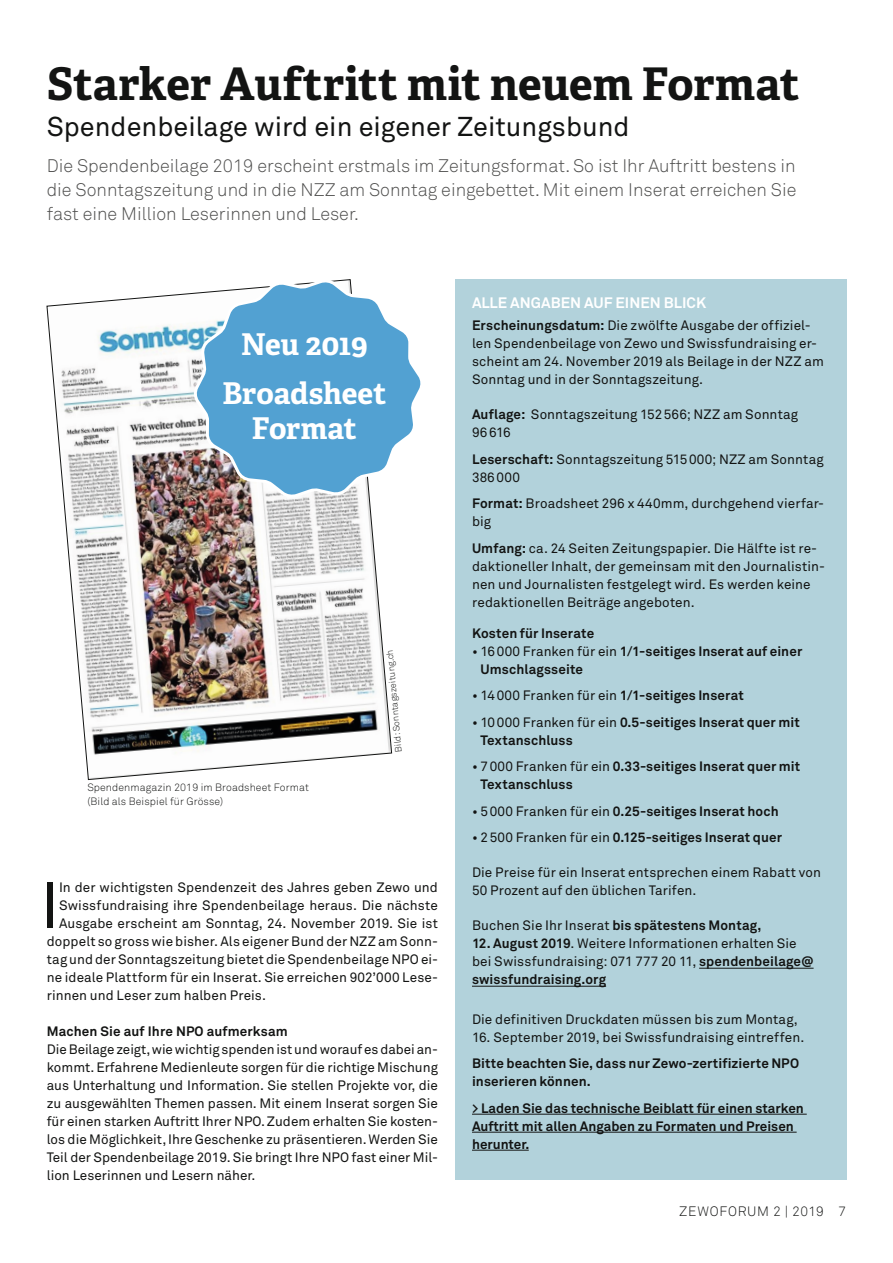
<style>
.page{position:relative;width:893px;height:1263px;background:#fff}
.page>*{position:absolute;margin:0;border:0;box-sizing:border-box;transform-origin:0 0}
.t1{font:64.35px "Akkurat Std";color:#131413}
.t2{font:700 45px "Adelle Basic";letter-spacing:-.005em;color:#131413}
.t3{font:700 30px/48.3px "Adelle Basic";letter-spacing:-.005em;color:#fff;text-align:center}
.t4{font:27px "Akkurat Std";color:#131413}
.t5{font:300 18px/24px "Akkurat Std";color:#4d4d4c;text-align:justify}
.t6{font:700 15px "Akkurat Std";color:#fff}
.t7{font:13.5px/18px "Akkurat Std";letter-spacing:.005em;color:#131413}
.t8{font:700 13.5px/18px "Akkurat Std";letter-spacing:.005em;color:#131413}
.t9{font:300 13.5px "Akkurat Std";letter-spacing:.05em;color:#131413}
.t10{font:300 10.5px/13.5px "Akkurat Std";letter-spacing:.01em;color:#131413}
.t11{font:300 9px "Akkurat Std";color:#131413}
.s1{font-weight:700}
.s2{font-weight:400}
</style>
<div class="page">
<img style="left:47px;top:293px;width:144px;height:487px">
<img style="left:191px;top:279px;width:230px;height:492px">
<div style="left:455px;top:279px;width:391px;height:901px;background:#b2d2db"></div>
<hr style="left:699px;top:968px;width:115px;height:1px;background:#131413">
<hr style="left:472px;top:986px;width:134px;height:1px;background:#131413">
<hr style="left:472px;top:1114px;width:335px;height:1px;background:#131413">
<hr style="left:472px;top:1132px;width:325px;height:1px;background:#131413">
<hr style="left:472px;top:1150px;width:57px;height:1px;background:#131413">
<h2 class="t2" style="left:47px;top:55px;width:754px">Starker Auftritt mit neuem Format</h2>
<h3 class="t4" style="left:47px;top:111px;width:584px">Spendenbeilage wird ein eigener Zeitungsbund</h3>
<h3 class="t5" style="left:47px;top:154px;width:751px">Die Spendenbeilage 2019 erscheint erstmals im Zeitungsformat. So ist Ihr Auftritt bestens in die Sonntagszeitung und in die NZZ am Sonntag eingebettet. Mit einem Inserat erreichen Sie fast eine Million Leserinnen und Leser.</h3>
<h3 class="t3" style="left:222px;top:321px;width:166px">Neu 2019<br>Broadsheet</h3>
<h3 class="t3" style="left:252px;top:404px;width:106px">Format</h3>
<p class="t10" style="left:87px;top:781px;width:223px">Spendenmagazin 2019 im Broadsheet Format (Bild als Beispiel für Grösse)</p>
<p class="t11" style="left:393px;top:752px;width:104px;rotate:-95deg">Bild: Sonntagszeitung.ch</p>
<h1 class="t1" style="left:40px;top:868px;width:20px">I</h1>
<p class="t7" style="left:59px;top:878px;width:380px">In der wichtigsten Spendenzeit des Jahres geben Zewo und</p>
<p class="t7" style="left:59px;top:896px;width:380px">Swissfundraising ihre Spendenbeilage heraus. Die nächste</p>
<p class="t7" style="left:59px;top:914px;width:380px">Ausgabe erscheint am Sonntag, 24. November 2019. Sie ist</p>
<p class="t7" style="left:47px;top:932px;width:393px">doppelt so gross wie bisher. Als eigener Bund der NZZ am Sonn-</p>
<p class="t7" style="left:47px;top:950px;width:393px">tag und der Sonntagszeitung bietet die Spendenbeilage NPO ei-</p>
<p class="t7" style="left:47px;top:968px;width:393px">ne ideale Plattform für ein Inserat. Sie erreichen 902’000 Lese-</p>
<p class="t7" style="left:47px;top:986px;width:221px">rinnen und Leser zum halben Preis.</p>
<p class="t8" style="left:47px;top:1022px;width:242px">Machen Sie auf Ihre NPO aufmerksam</p>
<p class="t7" style="left:47px;top:1040px;width:393px;text-align:justify">Die Beilage zeigt, wie wichtig spenden ist und worauf es dabei an&shy;kommt. Erfahrene Medienleute sorgen für die richtige Mischung aus Unterhaltung und Information. Sie stellen Projekte vor, die zu ausgewählten Themen passen. Mit einem Inserat sorgen Sie für einen starken Auftritt Ihrer NPO. Zudem erhalten Sie kosten&shy;los die Möglichkeit, Ihre Geschenke zu präsentieren. Werden Sie Teil der Spendenbeilage 2019. Sie bringt Ihre NPO fast einer Mil&shy;lion Leserinnen und Lesern näher.</p>
<p class="t6" style="left:472px;top:294px;width:236px">ALLE ANGABEN AUF EINEN BLICK</p>
<p class="t7" style="left:472px;top:317px;width:353px"><span class="s1">Erscheinungsdatum:</span> Die zwölfte Ausgabe der offiziel&shy;len Spendenbeilage von Zewo und Swissfundraising er&shy;scheint am 24. November 2019 als Beilage in der NZZ am Sonntag und in der Sonntagszeitung.</p>
<p class="t7" style="left:472px;top:406px;width:328px"><span class="s1">Auflage:</span> Sonntagszeitung 152566; NZZ am Sonntag<br>96616</p>
<p class="t7" style="left:472px;top:451px;width:353px"><span class="s1">Leserschaft:</span> Sonntagszeitung 515000; NZZ am Sonntag<br>386000</p>
<p class="t7" style="left:472px;top:495px;width:354px"><span class="s1">Format:</span> Broadsheet 296 x 440mm, durchgehend vierfar&shy;big</p>
<p class="t7" style="left:472px;top:540px;width:354px"><span class="s1">Umfang:</span> ca. 24 Seiten Zeitungspapier. Die Hälfte ist re&shy;daktioneller Inhalt, der gemeinsam mit den Journalistin&shy;nen und Journalisten festgelegt wird. Es werden keine redaktionellen Beiträge angeboten.</p>
<p class="t8" style="left:472px;top:624px;width:124px">Kosten für Inserate</p>
<p class="t8" style="left:480px;top:642px;width:323px;text-indent:-9px"><span class="s2">• 16000 Franken für ein</span> 1/1-seitiges Inserat auf einer<br>Umschlagsseite</p>
<p class="t7" style="left:472px;top:687px;width:273px">• 14000 Franken für ein <span class="s1">1/1-seitiges Inserat</span></p>
<p class="t8" style="left:480px;top:713px;width:321px;text-indent:-9px"><span class="s2">• 10000 Franken für ein</span> 0.5-seitiges Inserat quer mit<br>Textanschluss</p>
<p class="t8" style="left:480px;top:758px;width:321px;text-indent:-9px"><span class="s2">• 7000 Franken für ein</span> 0.33-seitiges Inserat quer mit<br>Textanschluss</p>
<p class="t8" style="left:472px;top:802px;width:308px"><span class="s2">• 5000 Franken für ein</span> 0.25-seitiges Inserat hoch</p>
<p class="t8" style="left:472px;top:829px;width:312px"><span class="s2">• 2500 Franken für ein</span> 0.125-seitiges Inserat quer</p>
<p class="t7" style="left:472px;top:864px;width:350px">Die Preise für ein Inserat entsprechen einem Rabatt von<br>50 Prozent auf den üblichen Tarifen.</p>
<p class="t8" style="left:472px;top:917px;width:291px"><span class="s2">Buchen Sie Ihr Inserat</span> bis spätestens Montag,</p>
<p class="t7" style="left:472px;top:935px;width:343px"><span class="s1">12. August 2019</span>. Weitere Informationen erhalten Sie bei Swissfundraising: 071 777 20 11, <span class="s1">spendenbeilage@ swissfundraising.org</span></p>
<p class="t7" style="left:472px;top:1010px;width:327px">Die definitiven Druckdaten müssen bis zum Montag,</p>
<p class="t7" style="left:472px;top:1028px;width:334px">16. September 2019, bei Swissfundraising eintreffen.</p>
<p class="t8" style="left:472px;top:1054px;width:329px">Bitte beachten Sie, dass nur Zewo-zertifizierte NPO inserieren können.</p>
<p class="t8" style="left:472px;top:1099px;width:333px">&gt; Laden Sie das technische Beiblatt für einen starken<br>Auftritt mit allen Angaben zu Formaten und Preisen herunter.</p>
<p class="t9" style="left:679px;top:1203px;width:168px">ZEWOFORUM 2 | 2019 7</p>
</div>
